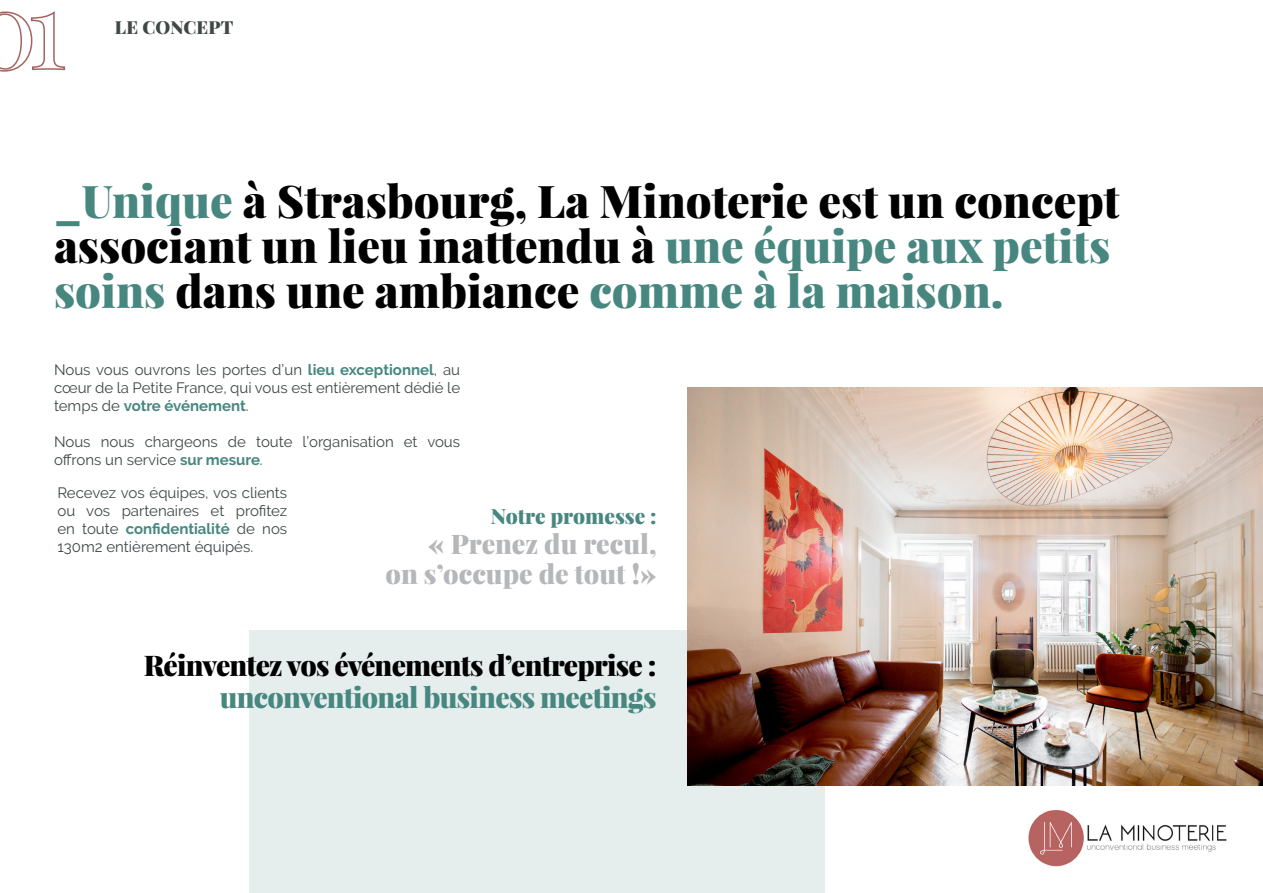
<style>
.page{position:relative;width:1263px;height:893px;background:#fff}
.page>*{position:absolute;margin:0;border:0;box-sizing:border-box;transform-origin:0 0}
.t1{font:900 45px/45px "Playfair Display";color:#000}
.t2{font:900 28.5px "Playfair Display";letter-spacing:-.025em;color:#000}
.t3{font:900 28.5px "Playfair Display";letter-spacing:-.025em;color:#478780}
.t4{font:900 27px/30px "Playfair Display";color:#b6b7ba;text-align:right}
.t5{font:900 21px "Playfair Display";color:#478780}
.t6{font:900 18px "Playfair Display";letter-spacing:.01em;color:#3f4747}
.t7{font:15px/18px "Raleway";color:#3f4747;text-align:justify}
.s1{color:#478780}
.s2{font-weight:700;color:#478780}
</style>
<div class="page">
<div style="left:250px;top:630px;width:575px;height:263px;background:#e5eeed"></div>
<svg style="left:0;top:11px;width:66px;height:61px"></svg>
<img style="left:688px;top:388px;width:575px;height:397px">
<img style="left:1028px;top:810px;width:199px;height:57px">
<p class="t6" style="left:115px;top:15px;width:120px">LE CONCEPT</p>
<h1 class="t1" style="left:54px;top:178px;width:1067px"><span class="s1">_Unique</span> à Strasbourg, La Minoterie est un concept associant un lieu inattendu à <span class="s1">une équipe aux petits soins</span> dans une ambiance <span class="s1">comme à la maison.</span></h1>
<p class="t7" style="left:54px;top:361px;width:408px">Nous vous ouvrons les portes d’un <span class="s2">lieu exceptionnel</span>, au cœur de la Petite France, qui vous est entièrement dédié le temps de <span class="s2">votre événement</span>.</p>
<p class="t7" style="left:54px;top:433px;width:408px">Nous nous chargeons de toute l’organisation et vous offrons un service <span class="s2">sur mesure</span>.</p>
<p class="t7" style="left:57px;top:483px;width:231px">Recevez vos équipes, vos clients ou vos partenaires et profitez en toute <span class="s2">confidentialité</span> de nos 130m2 entièrement équipés.</p>
<h3 class="t5" style="left:491px;top:503px;width:167px">Notre promesse :</h3>
<h3 class="t4" style="left:385px;top:529px;width:273px">« Prenez du recul,<br>on s’occupe de tout !»</h3>
<h2 class="t2" style="left:144px;top:647px;width:514px">Réinventez vos événements d’entreprise :</h2>
<h2 class="t3" style="left:220px;top:679px;width:438px">unconventional business meetings</h2>
</div>
